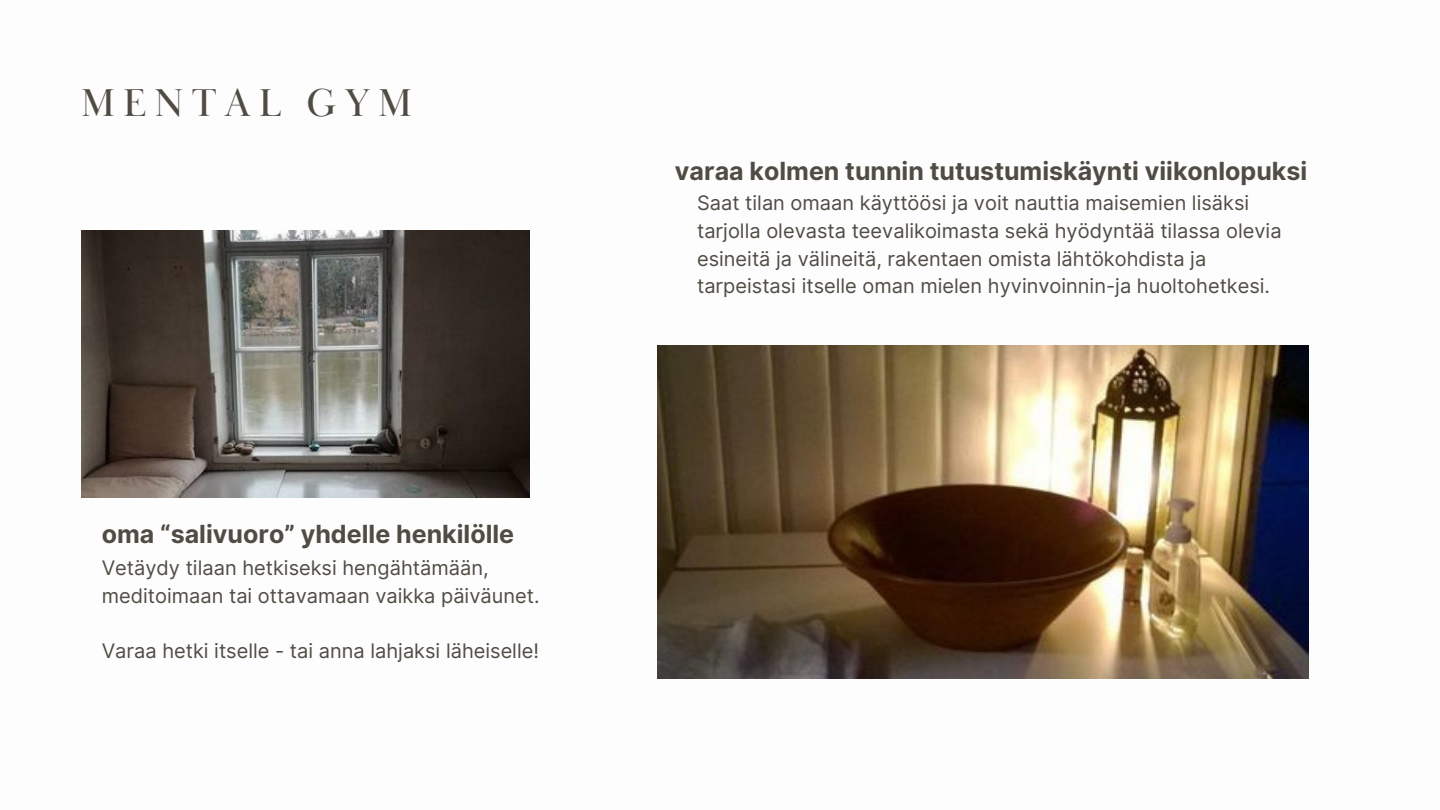
<style>
.page{position:relative;width:1440px;height:810px;background:#fff}
.page>*{position:absolute;margin:0;border:0;box-sizing:border-box;transform-origin:0 0}
.t1{font:40px "Baskerville Display PT";letter-spacing:.2em;color:#504c44}
.t2{font:700 25px "Inter";color:#504c44}
.t3{font:20px/27.8px "Inter";color:#504c44}
</style>
<div class="page">
<img style="left:81px;top:230px;width:449px;height:267px">
<img style="left:657px;top:345px;width:651px;height:333px">
<h1 class="t1" style="left:81px;top:79px;width:333px">MENTAL GYM</h1>
<h2 class="t2" style="left:102px;top:519px;width:414px">oma “salivuoro” yhdelle henkilölle</h2>
<p class="t3" style="left:102px;top:554px;width:439px">Vetäydy tilaan hetkiseksi hengähtämään, meditoimaan tai ottavamaan vaikka päiväunet.</p>
<p class="t3" style="left:102px;top:637px;width:439px">Varaa hetki itselle - tai anna lahjaksi läheiselle!</p>
<h2 class="t2" style="left:675px;top:155px;width:634px">varaa kolmen tunnin tutustumiskäynti viikonlopuksi</h2>
<p class="t3" style="left:697px;top:189px;width:586px">Saat tilan omaan käyttöösi ja voit nauttia maisemien lisäksi tarjolla olevasta teevalikoimasta sekä hyödyntää tilassa olevia esineitä ja välineitä, rakentaen omista lähtökohdista ja tarpeistasi itselle oman mielen hyvinvoinnin-ja huoltohetkesi.</p>
</div>
